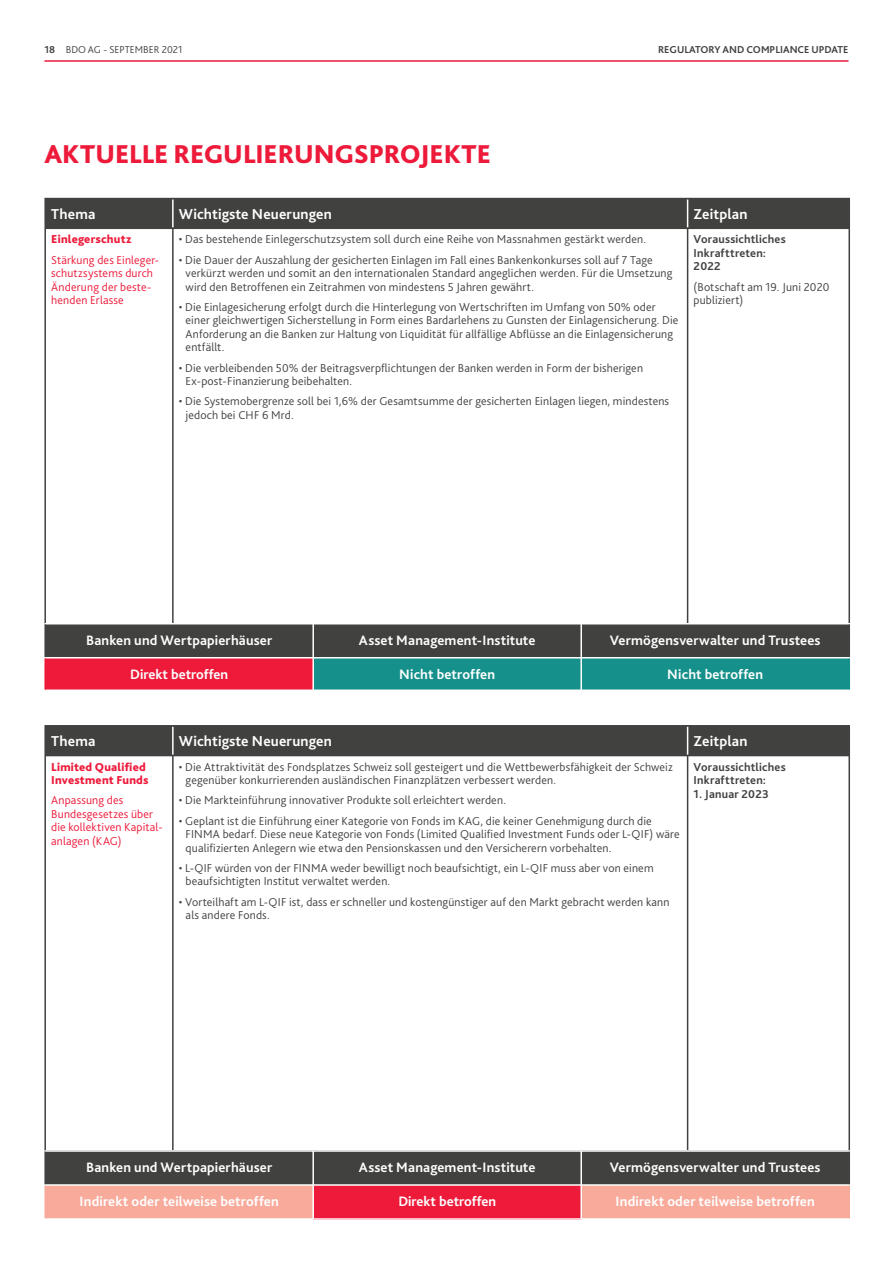
<style>
.page{position:relative;width:893px;height:1263px;background:#fff}
.page>*{position:absolute;margin:0;border:0;box-sizing:border-box;transform-origin:0 0}
.t1{font:800 27px "Bliss Pro";letter-spacing:-.005em;color:#ed1a3a}
.t2{font:700 15px "Bliss Pro";letter-spacing:.01em;color:#fff}
.t3{font:700 14.25px "Bliss Pro";letter-spacing:.01em;color:#fff}
.t4{font:300 12px/13.5px "Bliss Pro";letter-spacing:.015em;color:#414140}
.t5{font:300 12px/13.5px "Bliss Pro";letter-spacing:.015em;color:#ed1a3a}
.t6{font:700 12px/13.5px "Bliss Pro";letter-spacing:.015em;color:#414140}
.t7{font:800 12px/13.5px "Bliss Pro";letter-spacing:.015em;color:#ed1a3a}
.t8{font:700 10.5px "Bliss Pro";color:#414140}
.t9{font:300 10.5px "Bliss Pro";color:#414140}
.s1{font-weight:700}
</style>
<div class="page">
<hr style="left:44px;top:60px;width:804px;height:2px;background:#ed1a3a">
<div style="left:46px;top:199px;width:802px;height:29px;background:#414140"></div>
<hr style="left:686px;top:199px;width:2px;height:29px;background:#fff">
<hr style="left:44px;top:228px;width:129px;height:1px;background:#414140">
<hr style="left:44px;top:229px;width:2px;height:394px;background:#414140">
<hr style="left:173px;top:228px;width:514px;height:1px;background:#414140">
<hr style="left:172px;top:229px;width:1px;height:394px;background:#414140">
<hr style="left:687px;top:228px;width:163px;height:1px;background:#414140">
<hr style="left:848px;top:229px;width:2px;height:394px;background:#414140">
<hr style="left:686px;top:229px;width:2px;height:394px;background:#414140">
<hr style="left:44px;top:198px;width:129px;height:1px;background:#414140">
<hr style="left:44px;top:199px;width:2px;height:29px;background:#414140">
<hr style="left:173px;top:198px;width:677px;height:1px;background:#414140">
<hr style="left:848px;top:199px;width:2px;height:29px;background:#414140">
<svg style="left:46px;top:624px;width:802px;height:66px;background:#525659"></svg>
<hr style="left:312px;top:624px;width:2px;height:33px;background:#fff">
<hr style="left:580px;top:624px;width:2px;height:33px;background:#fff">
<hr style="left:44px;top:657px;width:537px;height:2px;background:#fff">
<hr style="left:312px;top:659px;width:2px;height:31px;background:#fff">
<hr style="left:581px;top:657px;width:269px;height:2px;background:#fff">
<hr style="left:580px;top:659px;width:2px;height:31px;background:#fff">
<hr style="left:44px;top:624px;width:2px;height:33px;background:#414140">
<hr style="left:848px;top:624px;width:2px;height:33px;background:#414140">
<hr style="left:44px;top:659px;width:2px;height:31px;background:#ed1a3a">
<hr style="left:848px;top:659px;width:2px;height:31px;background:#16908b">
<div style="left:46px;top:727px;width:802px;height:28px;background:#414140"></div>
<hr style="left:686px;top:727px;width:2px;height:28px;background:#fff">
<hr style="left:44px;top:755px;width:129px;height:1px;background:#414140">
<hr style="left:44px;top:756px;width:2px;height:394px;background:#414140">
<hr style="left:173px;top:755px;width:514px;height:1px;background:#414140">
<hr style="left:172px;top:756px;width:1px;height:394px;background:#414140">
<hr style="left:687px;top:755px;width:163px;height:1px;background:#414140">
<hr style="left:848px;top:756px;width:2px;height:394px;background:#414140">
<hr style="left:686px;top:756px;width:2px;height:394px;background:#414140">
<hr style="left:44px;top:725px;width:129px;height:2px;background:#414140">
<hr style="left:44px;top:727px;width:2px;height:28px;background:#414140">
<hr style="left:173px;top:725px;width:677px;height:2px;background:#414140">
<hr style="left:848px;top:727px;width:2px;height:28px;background:#414140">
<svg style="left:46px;top:1152px;width:802px;height:66px;background:#8a6a64"></svg>
<div style="left:313px;top:1185px;width:268px;height:34px;background:#ed1a3a"></div>
<hr style="left:312px;top:1152px;width:2px;height:32px;background:#fff">
<hr style="left:580px;top:1152px;width:2px;height:32px;background:#fff">
<hr style="left:44px;top:1184px;width:537px;height:2px;background:#fff">
<hr style="left:312px;top:1186px;width:2px;height:32px;background:#fff">
<hr style="left:581px;top:1184px;width:269px;height:2px;background:#fff">
<hr style="left:580px;top:1186px;width:2px;height:32px;background:#fff">
<hr style="left:44px;top:1218px;width:537px;height:2px;background:#fff">
<hr style="left:44px;top:1152px;width:2px;height:32px;background:#414140">
<hr style="left:848px;top:1152px;width:2px;height:32px;background:#414140">
<hr style="left:44px;top:1186px;width:2px;height:32px;background:#f8aa9b">
<hr style="left:848px;top:1186px;width:2px;height:32px;background:#f8aa9b">
<p class="t9" style="left:44px;top:45px;width:139px"><span class="s1">18</span> BDO AG - SEPTEMBER 2021</p>
<p class="t8" style="left:658px;top:45px;width:192px">REGULATORY AND COMPLIANCE UPDATE</p>
<h1 class="t1" style="left:44px;top:144px;width:448px">AKTUELLE REGULIERUNGSPROJEKTE</h1>
<p class="t2" style="left:51px;top:208px;width:46px">Thema</p>
<p class="t2" style="left:179px;top:208px;width:154px">Wichtigste Neuerungen</p>
<p class="t2" style="left:693px;top:208px;width:55px">Zeitplan</p>
<p class="t7" style="left:51px;top:234px;width:82px">Einlegerschutz</p>
<p class="t5" style="left:51px;top:254px;width:109px">Stärkung des Einleger&shy;schutzsystems durch<br>Änderung der beste&shy;henden Erlasse</p>
<p class="t4" style="left:179px;top:234px;width:469px">• Das bestehende Einlegerschutzsystem soll durch eine Reihe von Massnahmen gestärkt werden.</p>
<p class="t4" style="left:186px;top:254px;width:488px;text-indent:-7px">• Die Dauer der Auszahlung der gesicherten Einlagen im Fall eines Bankenkonkurses soll auf 7 Tage verkürzt werden und somit an den internationalen Standard angeglichen werden. Für die Umsetzung wird den Betroffenen ein Zeitrahmen von mindestens 5 Jahren gewährt.</p>
<p class="t4" style="left:186px;top:301px;width:494px;text-indent:-7px">• Die Einlagesicherung erfolgt durch die Hinterlegung von Wertschriften im Umfang von 50% oder einer gleichwertigen Sicherstellung in Form eines Bardarlehens zu Gunsten der Einlagensicherung. Die Anforderung an die Banken zur Haltung von Liquidität für allfällige Abflüsse an die Einlagensicherung entfällt.</p>
<p class="t4" style="left:186px;top:362px;width:459px;text-indent:-7px">• Die verbleibenden 50% der Beitragsverpflichtungen der Banken werden in Form der bisherigen<br>Ex-post-Finanzierung beibehalten.</p>
<p class="t4" style="left:186px;top:396px;width:485px;text-indent:-7px">• Die Systemobergrenze soll bei 1,6% der Gesamtsumme der gesicherten Einlagen liegen, mindestens jedoch bei CHF 6 Mrd.</p>
<p class="t6" style="left:693px;top:234px;width:94px">Voraussichtliches<br>Inkrafttreten:<br>2022</p>
<p class="t4" style="left:693px;top:281px;width:137px">(Botschaft am 19. Juni 2020 publiziert)</p>
<p class="t3" style="left:86px;top:635px;width:188px">Banken und Wertpapierhäuser</p>
<p class="t3" style="left:359px;top:635px;width:178px">Asset Management-Institute</p>
<p class="t3" style="left:609px;top:635px;width:212px">Vermögensverwalter und Trustees</p>
<p class="t3" style="left:130px;top:669px;width:99px">Direkt betroffen</p>
<p class="t3" style="left:399px;top:669px;width:97px">Nicht betroffen</p>
<p class="t3" style="left:667px;top:669px;width:97px">Nicht betroffen</p>
<p class="t2" style="left:51px;top:735px;width:46px">Thema</p>
<p class="t2" style="left:179px;top:735px;width:154px">Wichtigste Neuerungen</p>
<p class="t2" style="left:693px;top:735px;width:55px">Zeitplan</p>
<p class="t7" style="left:51px;top:761px;width:99px">Limited Qualified<br>Investment Funds</p>
<p class="t5" style="left:51px;top:795px;width:113px">Anpassung des<br>Bundesgesetzes über die kollektiven Kapital&shy;anlagen (KAG)</p>
<p class="t4" style="left:186px;top:761px;width:488px;text-indent:-7px">• Die Attraktivität des Fondsplatzes Schweiz soll gesteigert und die Wettbewerbsfähigkeit der Schweiz gegenüber konkurrierenden ausländischen Finanzplätzen verbessert werden.</p>
<p class="t4" style="left:179px;top:795px;width:328px">• Die Markteinführung innovativer Produkte soll erleichtert werden.</p>
<p class="t4" style="left:186px;top:815px;width:495px;text-indent:-7px">• Geplant ist die Einführung einer Kategorie von Fonds im KAG, die keiner Genehmigung durch die<br>FINMA bedarf. Diese neue Kategorie von Fonds (Limited Qualified Investment Funds oder L-QIF) wäre qualifizierten Anlegern wie etwa den Pensionskassen und den Versicherern vorbehalten.</p>
<p class="t4" style="left:186px;top:862px;width:469px;text-indent:-7px">• L-QIF würden von der FINMA weder bewilligt noch beaufsichtigt, ein L-QIF muss aber von einem beaufsichtigten Institut verwaltet werden.</p>
<p class="t4" style="left:186px;top:896px;width:485px;text-indent:-7px">• Vorteilhaft am L-QIF ist, dass er schneller und kostengünstiger auf den Markt gebracht werden kann als andere Fonds.</p>
<p class="t6" style="left:693px;top:761px;width:94px">Voraussichtliches<br>Inkrafttreten:</p>
<p class="t6" style="left:693px;top:788px;width:77px">1. Januar 2023</p>
<p class="t3" style="left:86px;top:1162px;width:188px">Banken und Wertpapierhäuser</p>
<p class="t3" style="left:359px;top:1162px;width:178px">Asset Management-Institute</p>
<p class="t3" style="left:609px;top:1162px;width:212px">Vermögensverwalter und Trustees</p>
<p class="t3" style="left:80px;top:1196px;width:201px">Indirekt oder teilweise betroffen</p>
<p class="t3" style="left:398px;top:1196px;width:99px">Direkt betroffen</p>
<p class="t3" style="left:615px;top:1196px;width:201px">Indirekt oder teilweise betroffen</p>
</div>
